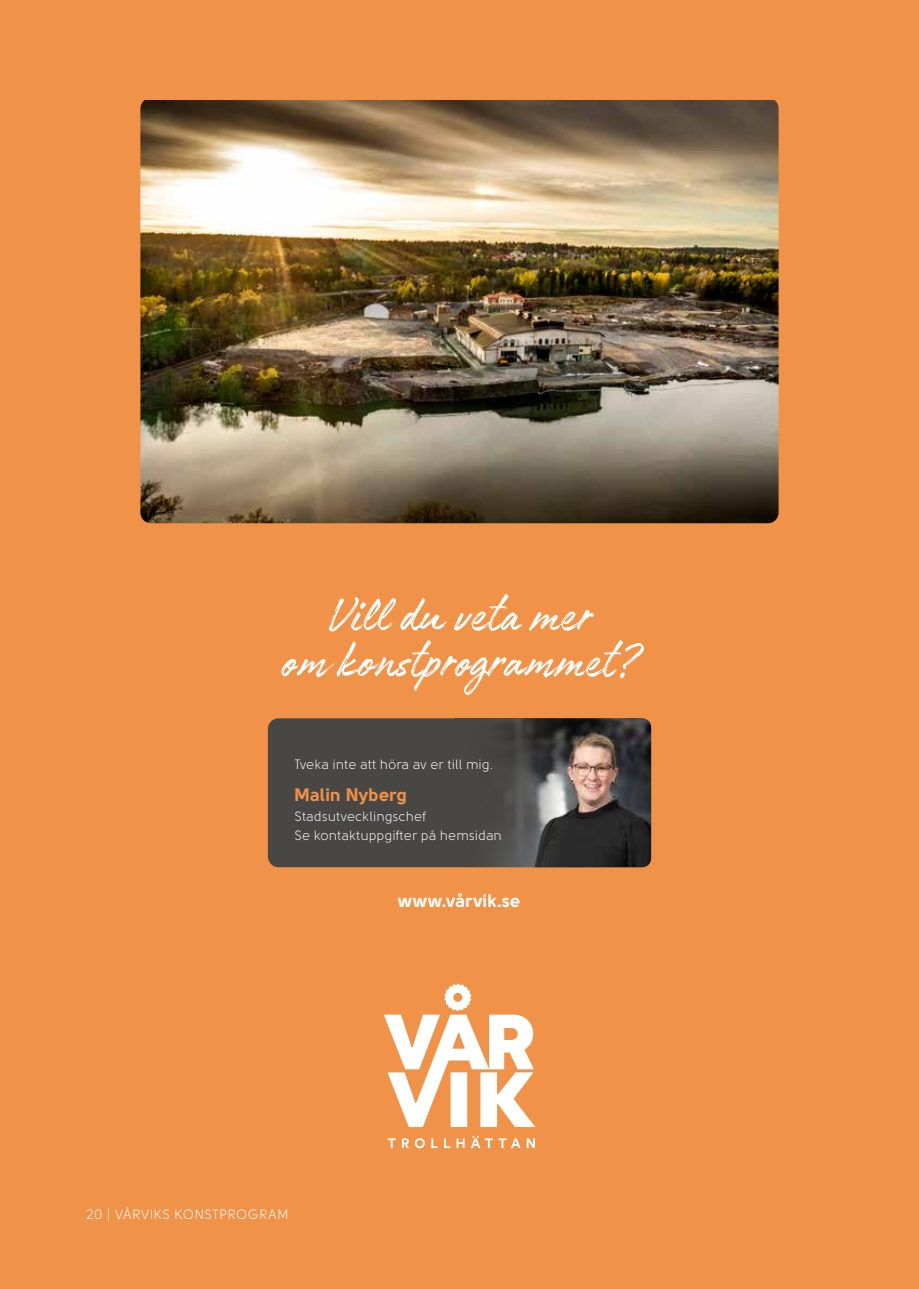
<style>
.page{position:relative;width:919px;height:1289px;background:#fff}
.page>*{position:absolute;margin:0;border:0;box-sizing:border-box;transform-origin:0 0}
.t1{font:54.75px/46px "Authenia";color:#fff;text-align:center}
.t2{font:18px "Solomon Sans Bold";letter-spacing:.015em;color:#fff}
.t3{font:18px "Solomon Sans Bold";color:#f09248}
.t4{font:13.5px/19.5px "Solomon Sans Book";color:#fff}
.t5{font:13.5px "Solomon Sans Book";letter-spacing:.025em;color:#fff}
</style>
<div class="page">
<div style="left:0;top:0;width:918px;height:1288px;background:#f09248"></div>
<img style="left:140px;top:100px;width:638px;height:423px">
<svg style="left:384px;top:983px;width:151px;height:143px"></svg>
<svg style="left:387px;top:1138px;width:8px;height:10px"></svg>
<svg style="left:402px;top:1138px;width:7px;height:10px"></svg>
<svg style="left:415px;top:1138px;width:10px;height:10px"></svg>
<svg style="left:431px;top:1138px;width:6px;height:10px"></svg>
<svg style="left:444px;top:1138px;width:6px;height:10px"></svg>
<svg style="left:456px;top:1138px;width:8px;height:10px"></svg>
<svg style="left:471px;top:1135px;width:49px;height:13px"></svg>
<svg style="left:526px;top:1138px;width:9px;height:10px"></svg>
<div style="left:268px;top:718px;width:383px;height:149px;background:#494744;border-radius:11px"></div>
<img style="left:561px;top:718px;width:90px;height:149px">
<svg style="left:498px;top:718px;width:63px;height:149px"></svg>
<h1 class="t1" style="left:281px;top:598px;width:359px">Vill du veta mer<br>om konstprogrammet?</h1>
<p class="t4" style="left:294px;top:754px;width:200px">Tveka inte att höra av er till mig.</p>
<h2 class="t3" style="left:294px;top:784px;width:114px">Malin Nyberg</h2>
<p class="t4" style="left:294px;top:806px;width:209px">Stadsutvecklingschef<br>Se kontaktuppgifter på hemsidan</p>
<h2 class="t2" style="left:398px;top:889px;width:124px">www.vårvik.se</h2>
<p class="t5" style="left:86px;top:1207px;width:204px">20 | VÅRVIKS KONSTPROGRAM</p>
</div>
